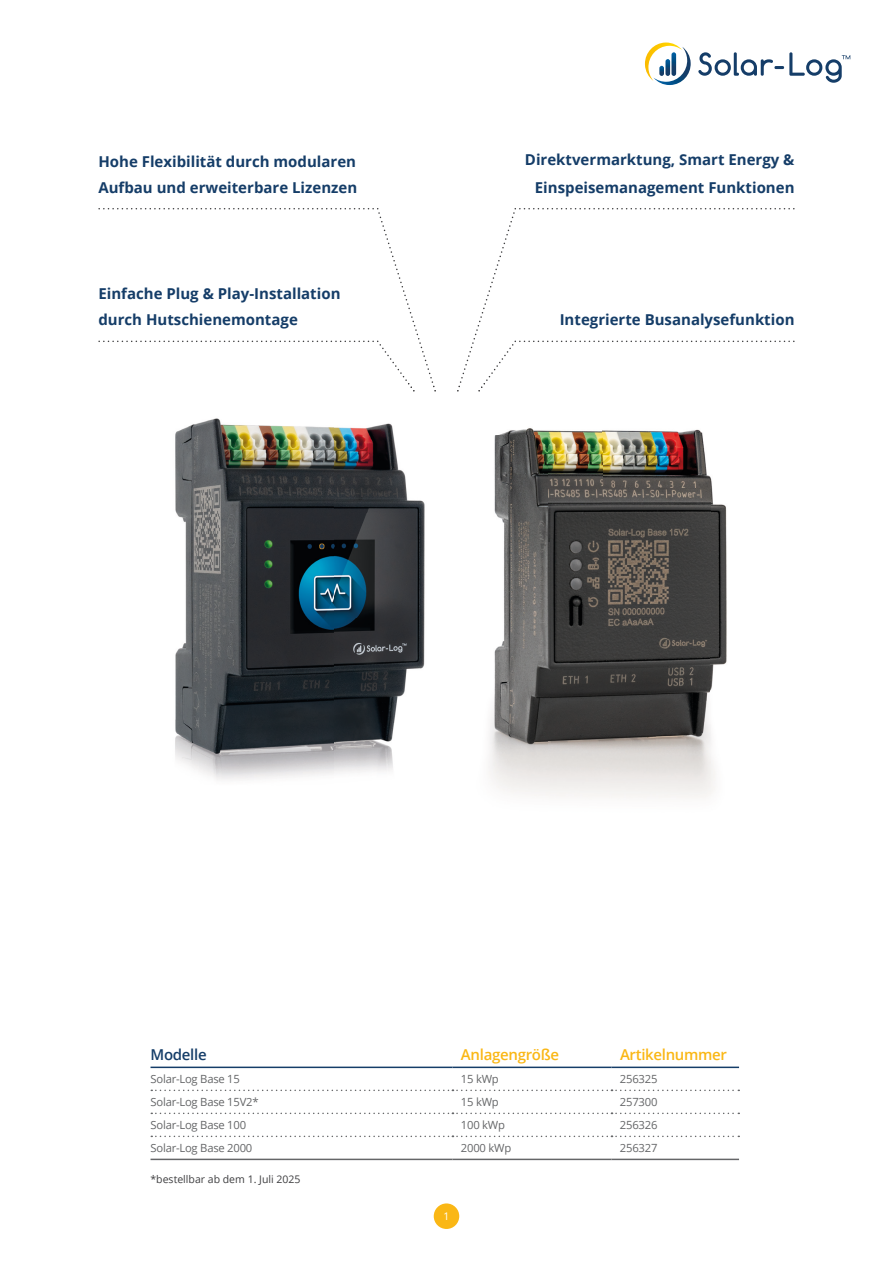
<style>
.page{position:relative;width:893px;height:1263px;background:#fff}
.page>*{position:absolute;margin:0;border:0;box-sizing:border-box;transform-origin:0 0}
.t1{font:700 15px/25.5px "Open Sans";color:#153d68}
.t2{font:600 15px "Open Sans";letter-spacing:-.02em;color:#fab715}
.t3{font:600 15px "Open Sans";letter-spacing:-.02em;color:#153d68}
.t4{font:11.25px "Open Sans";letter-spacing:-.02em;color:#656668}
.t5{font:10.5px "Open Sans";color:#3e3e40}
.t6{font:10.5px "Open Sans";color:#fff}
</style>
<div class="page">
<hr style="left:151px;top:1158px;width:301px;height:2px;background:#656668">
<hr style="left:452px;top:1158px;width:159px;height:2px;background:#656668">
<hr style="left:611px;top:1158px;width:128px;height:2px;background:#656668">
<svg style="left:151px;top:1089px;width:588px;height:2px"></svg>
<svg style="left:151px;top:1112px;width:588px;height:2px"></svg>
<svg style="left:151px;top:1135px;width:588px;height:2px"></svg>
<hr style="left:151px;top:1066px;width:301px;height:2px;background:#153d68">
<hr style="left:452px;top:1066px;width:159px;height:2px;background:#153d68">
<hr style="left:611px;top:1066px;width:128px;height:2px;background:#153d68">
<img style="left:175px;top:418px;width:250px;height:362px">
<img style="left:334px;top:391px;width:269px;height:45px">
<img style="left:603px;top:429px;width:107px;height:272px">
<img style="left:710px;top:477px;width:17px;height:318px">
<img style="left:490px;top:436px;width:59px;height:318px">
<img style="left:549px;top:436px;width:54px;height:265px">
<img style="left:549px;top:701px;width:161px;height:97px">
<svg style="left:98px;top:208px;width:338px;height:183px"></svg>
<svg style="left:457px;top:208px;width:337px;height:183px"></svg>
<div style="left:434px;top:1203px;width:25px;height:26px;background:#fab715;border-radius:50%"></div>
<svg style="left:698px;top:52px;width:152px;height:31px"></svg>
<svg style="left:645px;top:43px;width:46px;height:42px"></svg>
<p class="t1" style="left:98px;top:149px;width:260px">Hohe Flexibilität durch modularen<br>Aufbau und erweiterbare Lizenzen</p>
<p class="t1" style="left:98px;top:281px;width:244px">Einfache Plug &amp; Play-Installation durch Hutschienemontage</p>
<p class="t1" style="left:525px;top:146px;width:271px;line-height:27.6px;text-align:right">Direktvermarktung, Smart Energy &amp;<br>Einspeisemanagement Funktionen</p>
<p class="t1" style="left:560px;top:306px;width:236px">Integrierte Busanalysefunktion</p>
<p class="t3" style="left:151px;top:1044px;width:58px">Modelle</p>
<p class="t2" style="left:461px;top:1044px;width:100px">Anlagengröße</p>
<p class="t2" style="left:620px;top:1044px;width:109px">Artikelnummer</p>
<p class="t4" style="left:151px;top:1071px;width:91px">Solar-Log Base 15</p>
<p class="t4" style="left:461px;top:1071px;width:39px">15 kWp</p>
<p class="t4" style="left:620px;top:1071px;width:39px">256325</p>
<p class="t4" style="left:151px;top:1094px;width:110px">Solar-Log Base 15V2*</p>
<p class="t4" style="left:461px;top:1094px;width:39px">15 kWp</p>
<p class="t4" style="left:620px;top:1094px;width:39px">257300</p>
<p class="t4" style="left:151px;top:1117px;width:97px">Solar-Log Base 100</p>
<p class="t4" style="left:461px;top:1117px;width:46px">100 kWp</p>
<p class="t4" style="left:620px;top:1117px;width:39px">256326</p>
<p class="t4" style="left:151px;top:1140px;width:103px">Solar-Log Base 2000</p>
<p class="t4" style="left:461px;top:1140px;width:52px">2000 kWp</p>
<p class="t4" style="left:620px;top:1140px;width:39px">256327</p>
<p class="t5" style="left:151px;top:1172px;width:152px">*bestellbar ab dem 1. Juli 2025</p>
<p class="t6" style="left:443px;top:1209px;width:8px">1</p>
</div>
